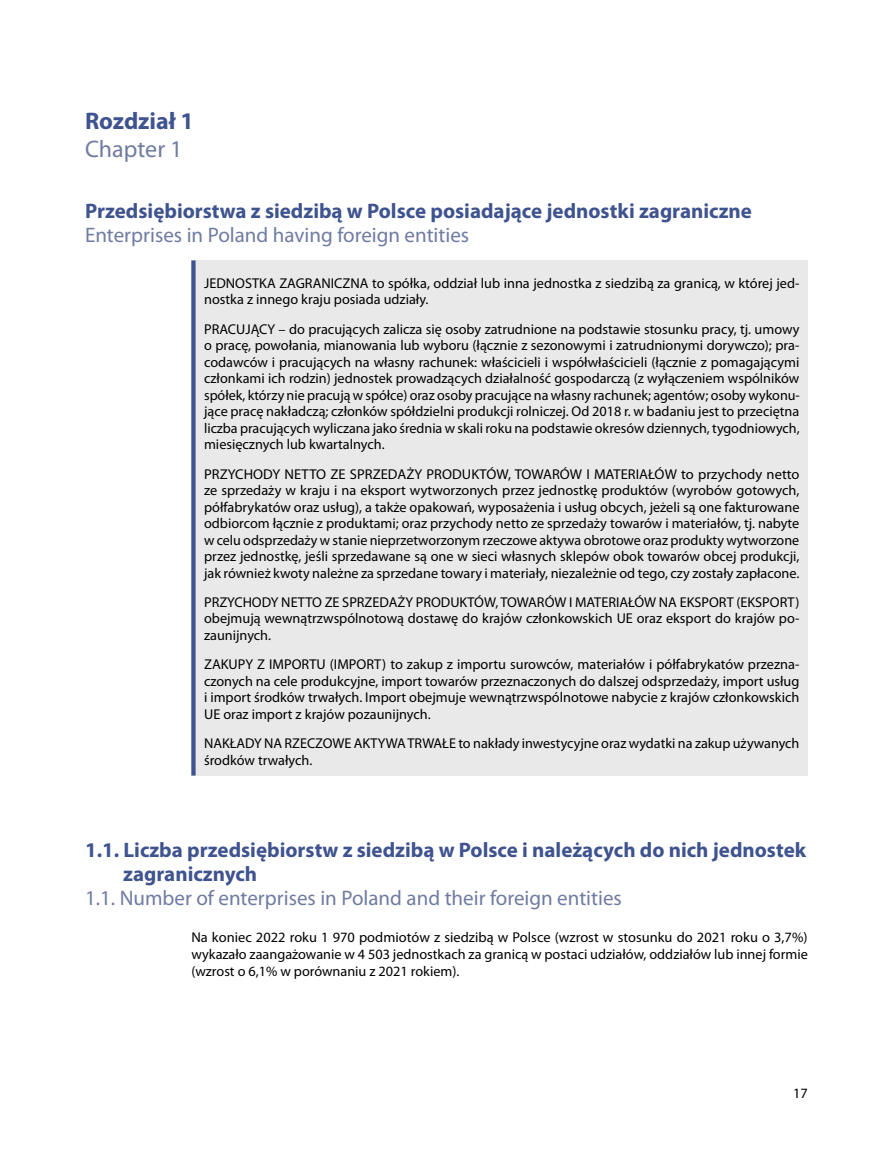
<style>
.page{position:relative;width:893px;height:1149px;background:#fff}
.page>*{position:absolute;margin:0;border:0;box-sizing:border-box;transform-origin:0 0}
.t1{font:700 24px "Myriad Pro";color:#3e538f}
.t2{font:24px "Myriad Pro";color:#707ba2}
.t3{font:700 21px/24px "Myriad Pro";color:#3e538f}
.t4{font:21px "Myriad Pro";color:#707ba2}
.t5{font:14.25px/16.5px "Myriad Pro";color:#000;text-align:justify}
</style>
<div class="page">
<div style="left:191px;top:260px;width:617px;height:515px;background:#e9e9e9"></div>
<div style="left:191px;top:260px;width:5px;height:515px;background:#3e538f"></div>
<h1 class="t1" style="left:85px;top:105px;width:110px">Rozdział 1</h1>
<h1 class="t2" style="left:85px;top:135px;width:99px">Chapter 1</h1>
<h2 class="t3" style="left:85px;top:198px;width:668px">Przedsiębiorstwa z siedzibą w Polsce posiadające jednostki zagraniczne</h2>
<h2 class="t4" style="left:85px;top:221px;width:386px">Enterprises in Poland having foreign entities</h2>
<p class="t5" style="left:204px;top:274px;width:597px">JEDNOSTKA ZAGRANICZNA to spółka, oddział lub inna jednostka z siedzibą za granicą, w której jed&shy;nostka z innego kraju posiada udziały.</p>
<p class="t5" style="left:204px;top:320px;width:597px">PRACUJĄCY – do pracujących zalicza się osoby zatrudnione na podstawie stosunku pracy, tj. umowy o pracę, powołania, mianowania lub wyboru (łącznie z sezonowymi i zatrudnionymi dorywczo); pra&shy;codawców i pracujących na własny rachunek: właścicieli i współwłaścicieli (łącznie z pomagającymi członkami ich rodzin) jednostek prowadzących działalność gospodarczą (z wyłączeniem wspólników spółek, którzy nie pracują w spółce) oraz osoby pracujące na własny rachunek; agentów; osoby wykonu&shy;jące pracę nakładczą; członków spółdzielni produkcji rolniczej. Od 2018 r. w badaniu jest to przeciętna liczba pracujących wyliczana jako średnia w skali roku na podstawie okresów dziennych, tygodniowych, miesięcznych lub kwartalnych.</p>
<p class="t5" style="left:204px;top:465px;width:597px">PRZYCHODY NETTO ZE SPRZEDAŻY PRODUKTÓW, TOWARÓW I MATERIAŁÓW to przychody netto ze sprzedaży w kraju i na eksport wytworzonych przez jednostkę produktów (wyrobów gotowych, półfabrykatów oraz usług), a także opakowań, wyposażenia i usług obcych, jeżeli są one fakturowane odbiorcom łącznie z produktami; oraz przychody netto ze sprzedaży towarów i materiałów, tj. nabyte w celu odsprzedaży w stanie nieprzetworzonym rzeczowe aktywa obrotowe oraz produkty wytworzone przez jednostkę, jeśli sprzedawane są one w sieci własnych sklepów obok towarów obcej produkcji, jak również kwoty należne za sprzedane towary i materiały, niezależnie od tego, czy zostały zapłacone.</p>
<p class="t5" style="left:204px;top:593px;width:597px">PRZYCHODY NETTO ZE SPRZEDAŻY PRODUKTÓW, TOWARÓW I MATERIAŁÓW NA EKSPORT (EKSPORT) obejmują wewnątrzwspólnotową dostawę do krajów członkowskich UE oraz eksport do krajów po&shy;zaunijnych.</p>
<p class="t5" style="left:204px;top:655px;width:597px">ZAKUPY Z IMPORTU (IMPORT) to zakup z importu surowców, materiałów i półfabrykatów przezna&shy;czonych na cele produkcyjne, import towarów przeznaczonych do dalszej odsprzedaży, import usług i import środków trwałych. Import obejmuje wewnątrzwspólnotowe nabycie z krajów członkowskich UE oraz import z krajów pozaunijnych.</p>
<p class="t5" style="left:204px;top:734px;width:597px">NAKŁADY NA RZECZOWE AKTYWA TRWAŁE to nakłady inwestycyjne oraz wydatki na zakup używanych środków trwałych.</p>
<h2 class="t3" style="left:123px;top:836px;width:684px;text-indent:-38px">1.1. Liczba przedsiębiorstw z siedzibą w Polsce i należących do nich jednostek zagranicznych</h2>
<h2 class="t4" style="left:85px;top:884px;width:538px">1.1. Number of enterprises in Poland and their foreign entities</h2>
<p class="t5" style="left:191px;top:928px;width:618px">Na koniec 2022 roku 1 970 podmiotów z siedzibą w Polsce (wzrost w stosunku do 2021 roku o 3,7%) wykazało zaangażowanie w 4 503 jednostkach za granicą w postaci udziałów, oddziałów lub innej formie (wzrost o 6,1% w porównaniu z 2021 rokiem).</p>
<p class="t5" style="left:793px;top:1083px;width:16px">17</p>
</div>
